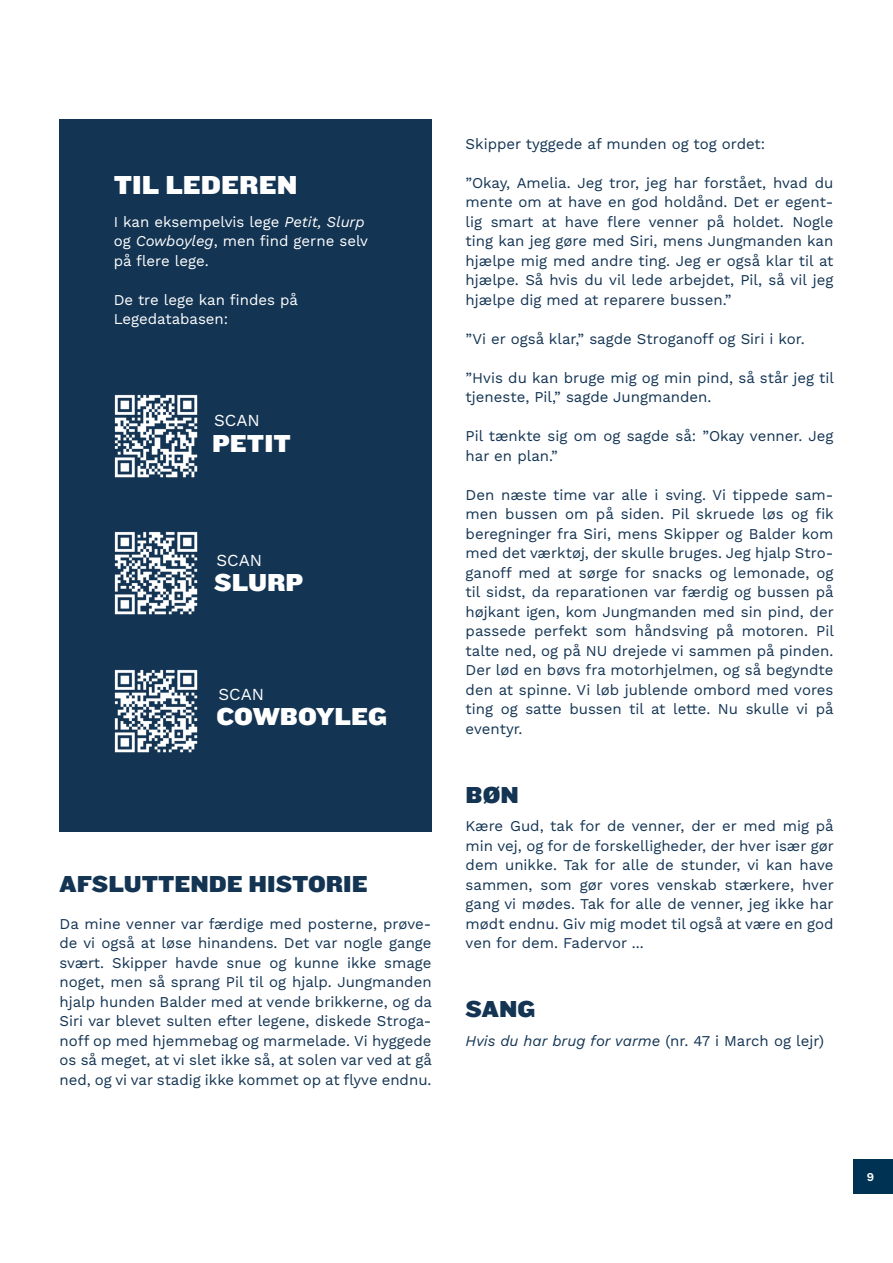
<style>
.page{position:relative;width:893px;height:1263px;background:#fff}
.page>*{position:absolute;margin:0;border:0;box-sizing:border-box;transform-origin:0 0}
.Mellemrubrik_-_Niv__2{font:27px "Knockout 72 Full Cruiserwt";color:#fff}
.Mellemrubrik_-_Niv__2-2{font:25.5px "Knockout 72 Full Cruiserwt";color:#fff}
.Mellemrubrik_-_Niv__2-3{font:24px "Knockout 72 Full Cruiserwt";color:#133453}
.Mellemrubrik_-_Niv__2-4{font:16.8px "Work Sans";color:#fff}
.Brødtekst{font:15px/19.5px "Work Sans";color:#133453;text-align:justify}
.Brødtekst-2{font:15px/19.5px "Work Sans";color:#fff}
.Brødtekst-3{font:italic 15px "Work Sans";color:#133453}
.t1{font:600 12px "Work Sans";color:#fff}
.s1{font-style:italic}
.s2{font-style:normal}
</style>
<div class="page">
<div style="left:888px;top:1160px;width:5px;height:34px;background:#003254"></div>
<div style="left:854px;top:1160px;width:34px;height:34px;background:#003254"></div>
<div style="left:60px;top:119px;width:372px;height:712px;background:#133453"></div>
<img style="left:114px;top:394px;width:84px;height:84px">
<img style="left:114px;top:531px;width:84px;height:84px">
<img style="left:114px;top:669px;width:84px;height:84px">
<p class="Mellemrubrik_-_Niv__2" style="left:114px;top:166px;width:185px">TIL LEDEREN</p>
<p class="Brødtekst-2" style="left:114px;top:211px;width:256px">I kan eksempelvis lege <span class="s1">Petit, Slurp </span>og <span class="s1">Cowboyleg</span>, men find gerne selv på flere lege.</p>
<p class="Brødtekst-2" style="left:114px;top:289px;width:186px">De tre lege kan findes på</p>
<p class="Brødtekst-2" style="left:114px;top:309px;width:116px">Legedatabasen:</p>
<p class="Mellemrubrik_-_Niv__2-4" style="left:214px;top:408px;width:47px">SCAN</p>
<p class="Mellemrubrik_-_Niv__2-2" style="left:212px;top:426px;width:80px">PETIT</p>
<p class="Mellemrubrik_-_Niv__2-4" style="left:216px;top:547px;width:47px">SCAN</p>
<p class="Mellemrubrik_-_Niv__2-2" style="left:214px;top:565px;width:91px">SLURP</p>
<p class="Mellemrubrik_-_Niv__2-4" style="left:219px;top:681px;width:47px">SCAN</p>
<p class="Mellemrubrik_-_Niv__2-2" style="left:216px;top:699px;width:172px">COWBOYLEG</p>
<p class="Mellemrubrik_-_Niv__2-3" style="left:60px;top:867px;width:310px">AFSLUTTENDE HISTORIE</p>
<p class="Brødtekst" style="left:60px;top:913px;width:374px">Da mine venner var færdige med posterne, prøve&shy;de vi også at løse hinandens. Det var nogle gange svært. Skipper havde snue og kunne ikke smage noget, men så sprang Pil til og hjalp. Jungmanden hjalp hunden Balder med at vende brikkerne, og da Siri var blevet sulten efter legene, diskede Stroga&shy;noff op med hjemmebag og marmelade. Vi hyggede os så meget, at vi slet ikke så, at solen var ved at gå ned, og vi var stadig ikke kommet op at flyve endnu.</p>
<p class="Brødtekst" style="left:466px;top:133px;width:301px">Skipper tyggede af munden og tog ordet:</p>
<p class="Brødtekst" style="left:466px;top:172px;width:369px">”Okay, Amelia. Jeg tror, jeg har forstået, hvad du mente om at have en god holdånd. Det er egent&shy;lig smart at have flere venner på holdet. Nogle ting kan jeg gøre med Siri, mens Jungmanden kan hjælpe mig med andre ting. Jeg er også klar til at hjælpe. Så hvis du vil lede arbejdet, Pil, så vil jeg hjælpe dig med at reparere bussen.”</p>
<p class="Brødtekst" style="left:466px;top:328px;width:341px">”Vi er også klar,” sagde Stroganoff og Siri i kor.</p>
<p class="Brødtekst" style="left:466px;top:367px;width:370px">”Hvis du kan bruge mig og min pind, så står jeg til tjeneste, Pil,” sagde Jungmanden.</p>
<p class="Brødtekst" style="left:466px;top:426px;width:369px">Pil tænkte sig om og sagde så: ”Okay venner. Jeg har en plan.”</p>
<p class="Brødtekst" style="left:466px;top:484px;width:370px">Den næste time var alle i sving. Vi tippede sam&shy;men bussen om på siden. Pil skruede løs og fik beregninger fra Siri, mens Skipper og Balder kom med det værktøj, der skulle bruges. Jeg hjalp Stro&shy;ganoff med at sørge for snacks og lemonade, og til sidst, da reparationen var færdig og bussen på højkant igen, kom Jungmanden med sin pind, der passede perfekt som håndsving på motoren. Pil talte ned, og på NU drejede vi sammen på pinden.<br>Der lød en bøvs fra motorhjelmen, og så begyndte den at spinne. Vi løb jublende ombord med vores ting og satte bussen til at lette. Nu skulle vi på eventyr.</p>
<p class="Mellemrubrik_-_Niv__2-3" style="left:466px;top:778px;width:55px">BØN</p>
<p class="Brødtekst" style="left:466px;top:816px;width:370px">Kære Gud, tak for de venner, der er med mig på min vej, og for de forskelligheder, der hver især gør dem unikke. Tak for alle de stunder, vi kan have sammen, som gør vores venskab stærkere, hver gang vi mødes. Tak for alle de venner, jeg ikke har mødt endnu. Giv mig modet til også at være en god ven for dem. Fadervor ...</p>
<p class="Mellemrubrik_-_Niv__2-3" style="left:466px;top:993px;width:71px">SANG</p>
<p class="Brødtekst-3" style="left:466px;top:1029px;width:360px">Hvis du har brug for varme <span class="s2">(nr. 47 i March og lejr)</span></p>
<p class="t1" style="left:867px;top:1168px;width:9px">9</p>
</div>
